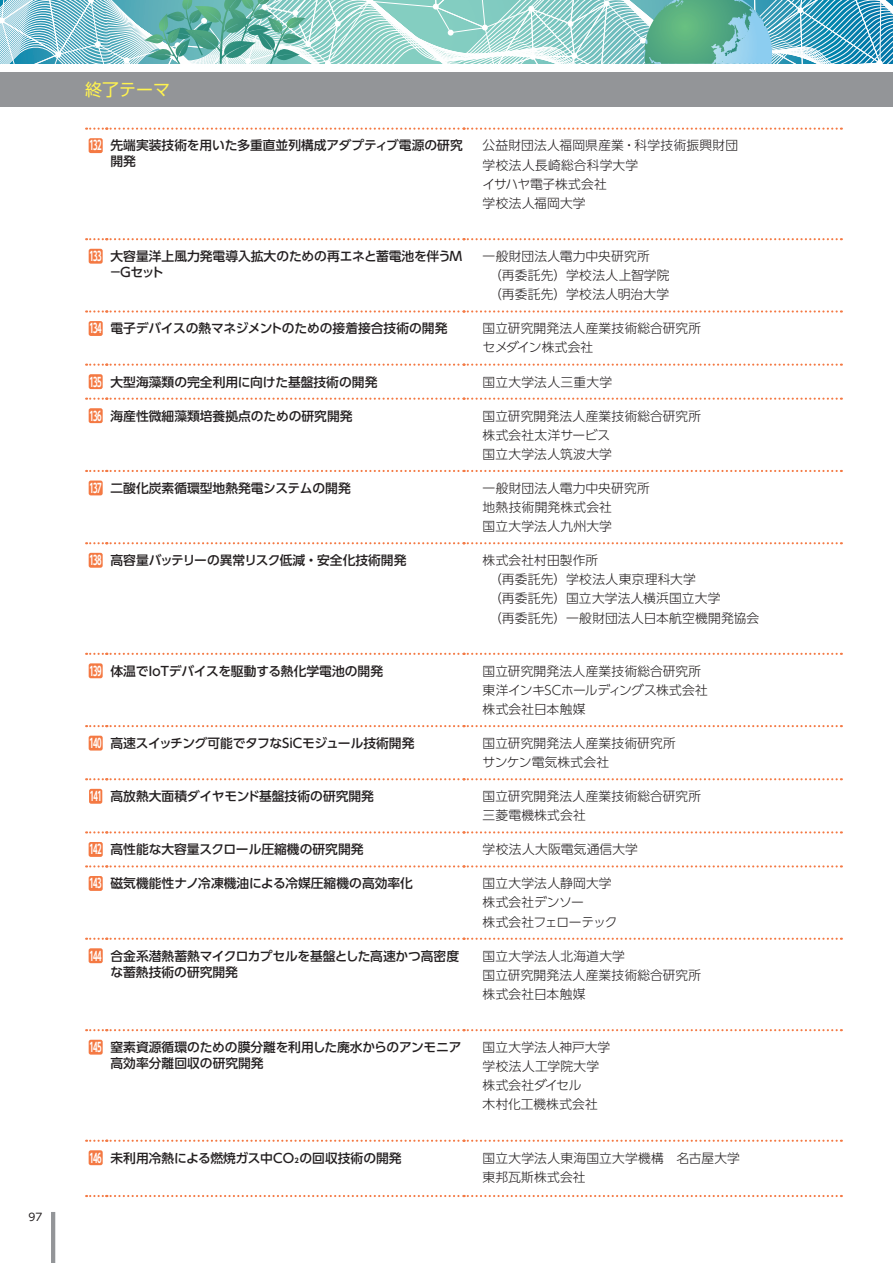
<style>
.page{position:relative;width:893px;height:1263px;background:#fff}
.page>*{position:absolute;margin:0;border:0;box-sizing:border-box;transform-origin:0 0}
.t1{font:16.95px "UD Shin Go Pr 6";color:#fff34f}
.終了テーマ_学校企業等{font:300 12.75px "UD Shin Go Pr 6";letter-spacing:.01em;color:#231f20}
.終了テーマ_タイトル{font:500 12.75px/15.9px "UD Shin Go Pr 6";color:#231f20}
.終了エネ環{font:700 12.75px "UD Shin Go Pr 6 De";letter-spacing:-.025em;color:#fff;scale:.7 1}
.終了テーマ_タイトル-2{font:500 12.75px "UD Shin Go Pr 6";letter-spacing:-.04em;color:#231f20}
.終了テーマ_学校企業等-2{font:300 12.75px "UD Shin Go Pr 6";letter-spacing:-.01em;color:#231f20}
.終了テーマ_学校企業等-3{font:300 12.75px "UD Shin Go Pr 6";letter-spacing:-.02em;color:#231f20}
.終了テーマ_学校企業等-4{font:300 12.75px "UD Shin Go Pr 6";letter-spacing:-.05em;color:#231f20}
.t2{font:10.5px "UD Shin Go Pr 6";color:#231f20}
</style>
<div class="page">
<div style="left:0;top:72px;width:892px;height:34px;background:#939598"></div>
<svg style="left:0;top:0;width:892px;height:64px;background:#8ac7c6"></svg>
<svg style="left:86px;top:128px;width:756px;height:2px"></svg>
<svg style="left:86px;top:238px;width:756px;height:2px"></svg>
<svg style="left:86px;top:310px;width:756px;height:3px"></svg>
<svg style="left:86px;top:364px;width:756px;height:2px"></svg>
<svg style="left:86px;top:398px;width:756px;height:2px"></svg>
<svg style="left:86px;top:470px;width:756px;height:2px"></svg>
<svg style="left:86px;top:542px;width:756px;height:2px"></svg>
<svg style="left:86px;top:653px;width:756px;height:2px"></svg>
<svg style="left:86px;top:725px;width:756px;height:2px"></svg>
<svg style="left:86px;top:778px;width:756px;height:2px"></svg>
<svg style="left:86px;top:831px;width:756px;height:2px"></svg>
<svg style="left:86px;top:865px;width:756px;height:2px"></svg>
<svg style="left:86px;top:938px;width:756px;height:2px"></svg>
<svg style="left:86px;top:1029px;width:756px;height:2px"></svg>
<svg style="left:86px;top:1140px;width:756px;height:2px"></svg>
<svg style="left:86px;top:1195px;width:756px;height:2px"></svg>
<div style="left:89px;top:138px;width:14px;height:15px;background:#f47943;border-radius:2px"></div>
<div style="left:89px;top:249px;width:14px;height:15px;background:#f47943;border-radius:2px"></div>
<div style="left:89px;top:321px;width:14px;height:15px;background:#f47943;border-radius:2px"></div>
<div style="left:89px;top:374px;width:14px;height:15px;background:#f47943;border-radius:2px"></div>
<div style="left:89px;top:408px;width:14px;height:15px;background:#f47943;border-radius:2px"></div>
<div style="left:89px;top:480px;width:14px;height:15px;background:#f47943;border-radius:2px"></div>
<div style="left:89px;top:553px;width:14px;height:15px;background:#f47943;border-radius:2px"></div>
<div style="left:89px;top:663px;width:14px;height:15px;background:#f47943;border-radius:2px"></div>
<div style="left:89px;top:736px;width:14px;height:14px;background:#f47943;border-radius:2px"></div>
<div style="left:89px;top:789px;width:13px;height:15px;background:#f47943;border-radius:2px"></div>
<div style="left:89px;top:842px;width:14px;height:15px;background:#f47943;border-radius:2px"></div>
<div style="left:89px;top:876px;width:14px;height:15px;background:#f47943;border-radius:2px"></div>
<div style="left:89px;top:948px;width:14px;height:15px;background:#f47943;border-radius:2px"></div>
<div style="left:89px;top:1040px;width:14px;height:14px;background:#f47943;border-radius:2px"></div>
<div style="left:89px;top:1150px;width:14px;height:15px;background:#f47943;border-radius:2px"></div>
<hr style="left:51px;top:1212px;width:4px;height:51px;background:#939598">
<p class="t2" style="left:29px;top:1209px;width:15px">97</p>
<h1 class="t1" style="left:85px;top:76px;width:87px">終了テーマ</h1>
<p class="終了エネ環" style="left:89px;top:135px;width:19px">132</p>
<p class="終了テーマ_タイトル" style="left:111px;top:137px;width:354px">先端実装技術を用いた多重直並列構成アダプティブ電源の研究開発</p>
<p class="終了テーマ_学校企業等" style="left:483px;top:135px;width:257px">公益財団法人福岡県産業・科学技術振興財団</p>
<p class="終了テーマ_学校企業等" style="left:483px;top:154px;width:157px">学校法人長崎総合科学大学</p>
<p class="終了テーマ_学校企業等-2" style="left:483px;top:174px;width:126px">イサハヤ電子株式会社</p>
<p class="終了テーマ_学校企業等" style="left:483px;top:193px;width:104px">学校法人福岡大学</p>
<p class="終了エネ環" style="left:89px;top:246px;width:19px">133</p>
<p class="終了テーマ_タイトル" style="left:109px;top:248px;width:355px">大容量洋上風力発電導入拡大のための再エネと蓄電池を伴うＭ－Ｇセット</p>
<p class="終了テーマ_学校企業等" style="left:483px;top:246px;width:169px">一般財団法人電力中央研究所</p>
<p class="終了テーマ_学校企業等" style="left:483px;top:265px;width:189px">　（再委託先）学校法人上智学院</p>
<p class="終了テーマ_学校企業等" style="left:483px;top:284px;width:188px">　（再委託先）学校法人明治大学</p>
<p class="終了エネ環" style="left:89px;top:318px;width:19px">134</p>
<p class="終了テーマ_タイトル" style="left:111px;top:320px;width:338px">電子デバイスの熱マネジメントのための接着接合技術の開発</p>
<p class="終了テーマ_学校企業等" style="left:483px;top:318px;width:220px">国立研究開発法人産業技術総合研究所</p>
<p class="終了テーマ_学校企業等-2" style="left:483px;top:337px;width:112px">セメダイン株式会社</p>
<p class="終了エネ環" style="left:89px;top:371px;width:19px">135</p>
<p class="終了テーマ_タイトル" style="left:111px;top:373px;width:268px">大型海藻類の完全利用に向けた基盤技術の開発</p>
<p class="終了テーマ_学校企業等" style="left:483px;top:371px;width:131px">国立大学法人三重大学</p>
<p class="終了エネ環" style="left:89px;top:405px;width:19px">136</p>
<p class="終了テーマ_タイトル" style="left:111px;top:407px;width:244px">海産性微細藻類培養拠点のための研究開発</p>
<p class="終了テーマ_学校企業等" style="left:483px;top:405px;width:220px">国立研究開発法人産業技術総合研究所</p>
<p class="終了テーマ_学校企業等" style="left:483px;top:424px;width:129px">株式会社太洋サービス</p>
<p class="終了テーマ_学校企業等" style="left:483px;top:444px;width:131px">国立大学法人筑波大学</p>
<p class="終了エネ環" style="left:89px;top:478px;width:19px">137</p>
<p class="終了テーマ_タイトル" style="left:111px;top:480px;width:242px">二酸化炭素循環型地熱発電システムの開発</p>
<p class="終了テーマ_学校企業等" style="left:483px;top:478px;width:169px">一般財団法人電力中央研究所</p>
<p class="終了テーマ_学校企業等" style="left:483px;top:497px;width:131px">地熱技術開発株式会社</p>
<p class="終了テーマ_学校企業等" style="left:483px;top:516px;width:131px">国立大学法人九州大学</p>
<p class="終了エネ環" style="left:89px;top:550px;width:19px">138</p>
<p class="終了テーマ_タイトル" style="left:111px;top:552px;width:297px">高容量バッテリーの異常リスク低減・安全化技術開発</p>
<p class="終了テーマ_学校企業等" style="left:483px;top:550px;width:117px">株式会社村田製作所</p>
<p class="終了テーマ_学校企業等" style="left:483px;top:569px;width:215px">　（再委託先）学校法人東京理科大学</p>
<p class="終了テーマ_学校企業等" style="left:483px;top:588px;width:239px">　（再委託先）国立大学法人横浜国立大学</p>
<p class="終了テーマ_学校企業等" style="left:483px;top:607px;width:278px">　（再委託先）一般財団法人日本航空機開発協会</p>
<p class="終了エネ環" style="left:89px;top:660px;width:19px">139</p>
<p class="終了テーマ_タイトル" style="left:111px;top:662px;width:274px">体温でＩｏＴデバイスを駆動する熱化学電池の開発</p>
<p class="終了テーマ_学校企業等" style="left:483px;top:660px;width:220px">国立研究開発法人産業技術総合研究所</p>
<p class="終了テーマ_学校企業等-3" style="left:483px;top:680px;width:227px">東洋インキSCホールディングス株式会社</p>
<p class="終了テーマ_学校企業等" style="left:483px;top:699px;width:104px">株式会社日本触媒</p>
<p class="終了エネ環" style="left:89px;top:733px;width:19px">140</p>
<p class="終了テーマ_タイトル-2" style="left:111px;top:733px;width:305px">高速スイッチング可能でタフなＳｉＣモジュール技術開発</p>
<p class="終了テーマ_学校企業等" style="left:483px;top:733px;width:195px">国立研究開発法人産業技術研究所</p>
<p class="終了テーマ_学校企業等" style="left:483px;top:752px;width:128px">サンケン電気株式会社</p>
<p class="終了エネ環" style="left:90px;top:786px;width:19px">141</p>
<p class="終了テーマ_タイトル" style="left:111px;top:788px;width:265px">高放熱大面積ダイヤモンド基盤技術の研究開発</p>
<p class="終了テーマ_学校企業等" style="left:483px;top:786px;width:220px">国立研究開発法人産業技術総合研究所</p>
<p class="終了テーマ_学校企業等" style="left:483px;top:805px;width:105px">三菱電機株式会社</p>
<p class="終了エネ環" style="left:89px;top:839px;width:19px">142</p>
<p class="終了テーマ_タイトル" style="left:111px;top:841px;width:255px">高性能な大容量スクロール圧縮機の研究開発</p>
<p class="終了テーマ_学校企業等" style="left:483px;top:839px;width:157px">学校法人大阪電気通信大学</p>
<p class="終了エネ環" style="left:89px;top:873px;width:19px">143</p>
<p class="終了テーマ_タイトル" style="left:111px;top:875px;width:304px">磁気機能性ナノ冷凍機油による冷媒圧縮機の高効率化</p>
<p class="終了テーマ_学校企業等" style="left:483px;top:873px;width:130px">国立大学法人静岡大学</p>
<p class="終了テーマ_学校企業等" style="left:483px;top:892px;width:103px">株式会社デンソー</p>
<p class="終了テーマ_学校企業等-4" style="left:483px;top:911px;width:137px">株式会社フェローテック</p>
<p class="終了エネ環" style="left:89px;top:945px;width:19px">144</p>
<p class="終了テーマ_タイトル" style="left:110px;top:947px;width:350px">合金系潜熱蓄熱マイクロカプセルを基盤とした高速かつ高密度な蓄熱技術の研究開発</p>
<p class="終了テーマ_学校企業等" style="left:483px;top:945px;width:144px">国立大学法人北海道大学</p>
<p class="終了テーマ_学校企業等" style="left:483px;top:964px;width:220px">国立研究開発法人産業技術総合研究所</p>
<p class="終了テーマ_学校企業等" style="left:483px;top:984px;width:104px">株式会社日本触媒</p>
<p class="終了エネ環" style="left:89px;top:1037px;width:19px">145</p>
<p class="終了テーマ_タイトル" style="left:111px;top:1039px;width:352px">窒素資源循環のための膜分離を利用した廃水からのアンモニア高効率分離回収の研究開発</p>
<p class="終了テーマ_学校企業等" style="left:483px;top:1037px;width:129px">国立大学法人神戸大学</p>
<p class="終了テーマ_学校企業等" style="left:483px;top:1056px;width:118px">学校法人工学院大学</p>
<p class="終了テーマ_学校企業等" style="left:483px;top:1075px;width:101px">株式会社ダイセル</p>
<p class="終了テーマ_学校企業等" style="left:483px;top:1094px;width:117px">木村化工機株式会社</p>
<p class="終了エネ環" style="left:89px;top:1147px;width:19px">146</p>
<p class="終了テーマ_タイトル" style="left:111px;top:1149px;width:293px">未利用冷熱による燃焼ガス中ＣＯ₂の回収技術の開発</p>
<p class="終了テーマ_学校企業等" style="left:483px;top:1147px;width:259px">国立大学法人東海国立大学機構　名古屋大学</p>
<p class="終了テーマ_学校企業等" style="left:483px;top:1166px;width:105px">東邦瓦斯株式会社</p>
</div>
